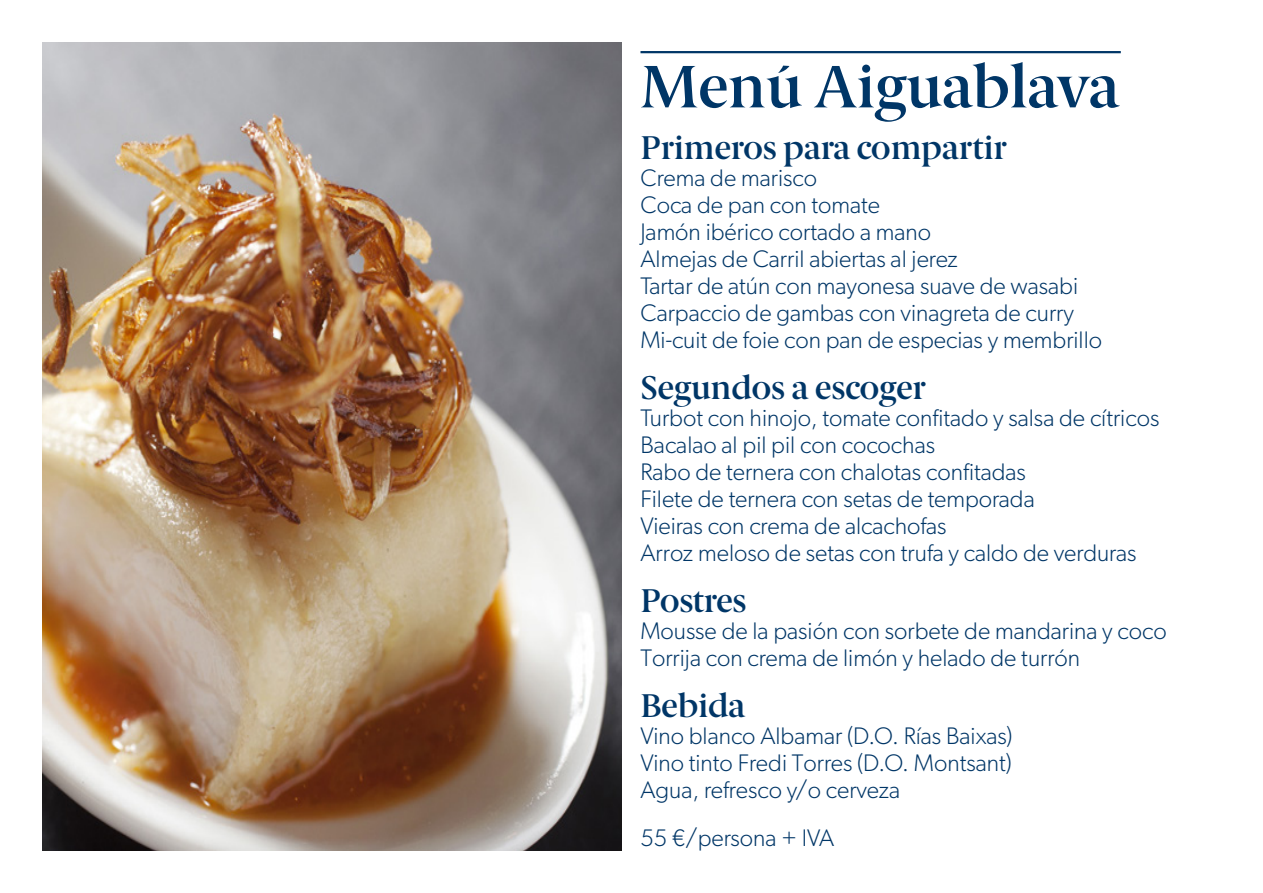
<style>
.page{position:relative;width:1263px;height:893px;background:#fff}
.page>*{position:absolute;margin:0;border:0;box-sizing:border-box;transform-origin:0 0}
.t1{font:600 60px "Berlingske Serif";letter-spacing:-.01em;color:#003667}
.t2{font:600 33px "Berlingske Serif";letter-spacing:-.01em;color:#003667}
.t3{font:300 24px/27px "Gibson";color:#003667}
</style>
<div class="page">
<hr style="left:640px;top:51px;width:481px;height:2px;background:#003667">
<img style="left:43px;top:43px;width:578px;height:807px">
<p class="t1" style="left:640px;top:50px;width:481px">Menú Aiguablava</p>
<h2 class="t2" style="left:640px;top:128px;width:368px">Primeros para compartir</h2>
<p class="t3" style="left:640px;top:164px;width:463px">Crema de marisco<br>Coca de pan con tomate<br>Jamón ibérico cortado a mano<br>Almejas de Carril abiertas al jerez<br>Tartar de atún con mayonesa suave de wasabi Carpaccio de gambas con vinagreta de curry Mi-cuit de foie con pan de especias y membrillo</p>
<h2 class="t2" style="left:640px;top:368px;width:287px">Segundos a escoger</h2>
<p class="t3" style="left:640px;top:404px;width:520px">Turbot con hinojo, tomate confitado y salsa de cítricos Bacalao al pil pil con cocochas<br>Rabo de ternera con chalotas confitadas<br>Filete de ternera con setas de temporada<br>Vieiras con crema de alcachofas<br>Arroz meloso de setas con trufa y caldo de verduras</p>
<h2 class="t2" style="left:640px;top:581px;width:107px">Postres</h2>
<p class="t3" style="left:640px;top:617px;width:528px">Mousse de la pasión con sorbete de mandarina y coco<br>Torrija con crema de limón y helado de turrón</p>
<h2 class="t2" style="left:640px;top:686px;width:106px">Bebida</h2>
<p class="t3" style="left:640px;top:722px;width:373px;text-align:justify">Vino blanco Albamar (D.O. Rías Baixas)<br>Vino tinto Fredi Torres (D.O. Montsant)<br>Agua, refresco y/o cerveza</p>
<p class="t3" style="left:640px;top:824px;width:195px">55 €/persona + IVA</p>
</div>
